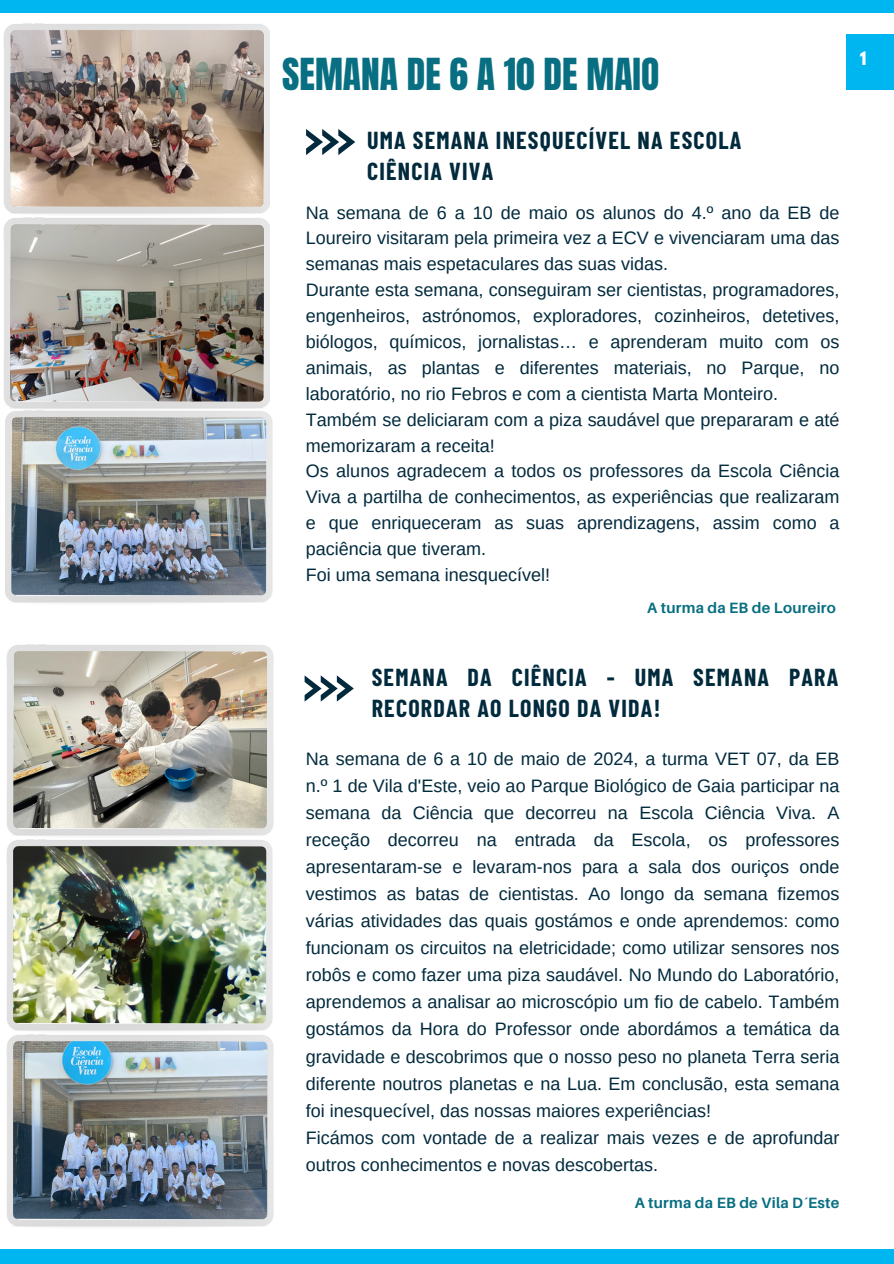
<style>
.page{position:relative;width:894px;height:1264px;background:#fff}
.page>*{position:absolute;margin:0;border:0;box-sizing:border-box;transform-origin:0 0}
.t1{font:37.5px "Anton";color:#086f82}
.t2{font:700 24px/30.3px "Barlow Condensed";letter-spacing:.05em;color:#022a3d}
.t3{font:18px/27px "Arimo";color:#022a3d}
.t4{font:700 16.5px "League Spartan";color:#fff}
.t5{font:700 15px "Aileron";letter-spacing:.015em;color:#086f82}
</style>
<div class="page">
<svg style="left:306px;top:129px;width:49px;height:26px"></svg>
<div style="left:0;top:0;width:893px;height:12px;background:#00b6f0"></div>
<div style="left:0;top:1249px;width:893px;height:14px;background:#00b6f0"></div>
<svg style="left:304px;top:675px;width:50px;height:26px"></svg>
<div style="left:846px;top:34px;width:47px;height:55px;background:#00b6f0"></div>
<img style="left:7px;top:644px;width:266px;height:192px">
<img style="left:6px;top:839px;width:266px;height:192px">
<img style="left:6px;top:1034px;width:268px;height:193px">
<img style="left:5px;top:410px;width:267px;height:193px">
<img style="left:4px;top:23px;width:266px;height:191px">
<img style="left:4px;top:218px;width:266px;height:191px">
<h3 class="t1" style="left:282px;top:47px;width:378px">SEMANA DE 6 A 10 DE MAIO</h3>
<h2 class="t2" style="left:367px;top:124px;width:376px">UMA SEMANA INESQUECÍVEL NA ESCOLA<br>CIÊNCIA VIVA</h2>
<p class="t3" style="left:306px;top:199px;width:535px;line-height:25.8px">Na semana de 6 a 10 de maio os alunos do 4.º ano da EB de Loureiro visitaram pela primeira vez a ECV e vivenciaram uma das semanas mais espetaculares das suas vidas.<br>Durante esta semana, conseguiram ser cientistas, programadores, engenheiros, astrónomos, exploradores, cozinheiros, detetives, biólogos, químicos, jornalistas… e aprenderam muito com os animais, as plantas e diferentes materiais, no Parque, no laboratório, no rio Febros e com a cientista Marta Monteiro.<br>Também se deliciaram com a piza saudável que prepararam e até memorizaram a receita!<br>Os alunos agradecem a todos os professores da Escola Ciência Viva a partilha de conhecimentos, as experiências que realizaram e que enriqueceram as suas aprendizagens, assim como a paciência que tiveram.<br>Foi uma semana inesquecível!</p>
<p class="t5" style="left:647px;top:598px;width:190px">A turma da EB de Loureiro</p>
<p class="t4" style="left:859px;top:51px;width:8px">1</p>
<p class="t2" style="left:371px;top:661px;width:468px">SEMANA DA CIÊNCIA - UMA SEMANA PARA<br>RECORDAR AO LONGO DA VIDA!</p>
<p class="t3" style="left:306px;top:745px;width:535px">Na semana de 6 a 10 de maio de 2024, a turma VET 07, da EB n.º 1 de Vila d'Este, veio ao Parque Biológico de Gaia participar na semana da Ciência que decorreu na Escola Ciência Viva. A receção decorreu na entrada da Escola, os professores apresentaram-se e levaram-nos para a sala dos ouriços onde vestimos as batas de cientistas. Ao longo da semana fizemos várias atividades das quais gostámos e onde aprendemos: como funcionam os circuitos na eletricidade; como utilizar sensores nos robôs e como fazer uma piza saudável. No Mundo do Laboratório, aprendemos a analisar ao microscópio um fio de cabelo. Também gostámos da Hora do Professor onde abordámos a temática da gravidade e descobrimos que o nosso peso no planeta Terra seria diferente noutros planetas e na Lua. Em conclusão, esta semana foi inesquecível, das nossas maiores experiências!<br>Ficámos com vontade de a realizar mais vezes e de aprofundar outros conhecimentos e novas descobertas.</p>
<p class="t5" style="left:634px;top:1193px;width:206px">A turma da EB de Vila D´Este</p>
</div>
